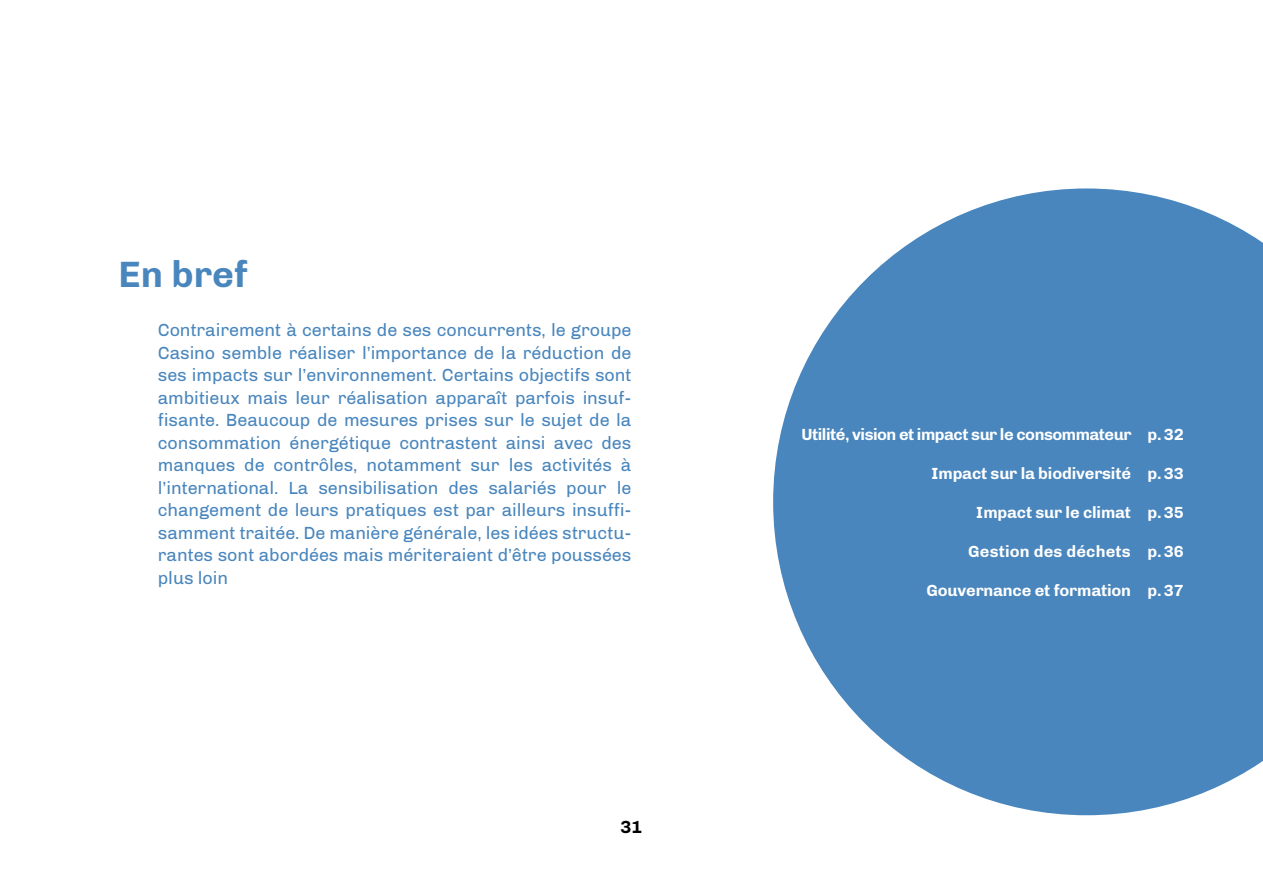
<style>
.page{position:relative;width:1263px;height:893px;background:#fff}
.page>*{position:absolute;margin:0;border:0;box-sizing:border-box;transform-origin:0 0}
.t1{font:700 37.5px "Chivo";color:#4986bd}
.t2{font:18px/22.5px "Chivo";letter-spacing:-.005em;color:#4986bd;text-align:justify}
.t3{font:700 18px "Chivo";color:#000}
.t4{font:700 16.5px "Chivo";letter-spacing:-.01em;color:#fff}
.t5{font:700 16.5px "Chivo";letter-spacing:-.03em;color:#fff}
.t6{font:700 16.5px "Chivo";letter-spacing:.01em;color:#fff}
</style>
<div class="page">
<svg style="left:773px;top:188px;width:490px;height:627px;fill:#4986bd"></svg>
<h1 class="t1" style="left:118px;top:252px;width:131px">En bref</h1>
<p class="t2" style="left:158px;top:319px;width:475px">Contrairement à certains de ses concurrents, le groupe Casino semble réaliser l’importance de la réduction de ses impacts sur l’environnement. Certains objectifs sont ambitieux mais leur réalisation apparaît parfois insuf&shy;fisante. Beaucoup de mesures prises sur le sujet de la consommation énergétique contrastent ainsi avec des manques de contrôles, notamment sur les activités à l’international. La sensibilisation des salariés pour le changement de leurs pratiques est par ailleurs insuffi&shy;samment traitée. De manière générale, les idées structu&shy;rantes sont abordées mais mériteraient d’être poussées plus loin</p>
<p class="t3" style="left:620px;top:816px;width:24px">31</p>
<p class="t5" style="left:802px;top:425px;width:384px">Utilité, vision et impact sur le consommateur p. 32</p>
<p class="t4" style="left:931px;top:464px;width:254px">Impact sur la biodiversité p.33</p>
<p class="t4" style="left:976px;top:503px;width:210px">Impact sur le climat p.35</p>
<p class="t6" style="left:968px;top:542px;width:217px">Gestion des déchets p.36</p>
<p class="t4" style="left:926px;top:581px;width:259px">Gouvernance et formation p.37</p>
</div>
